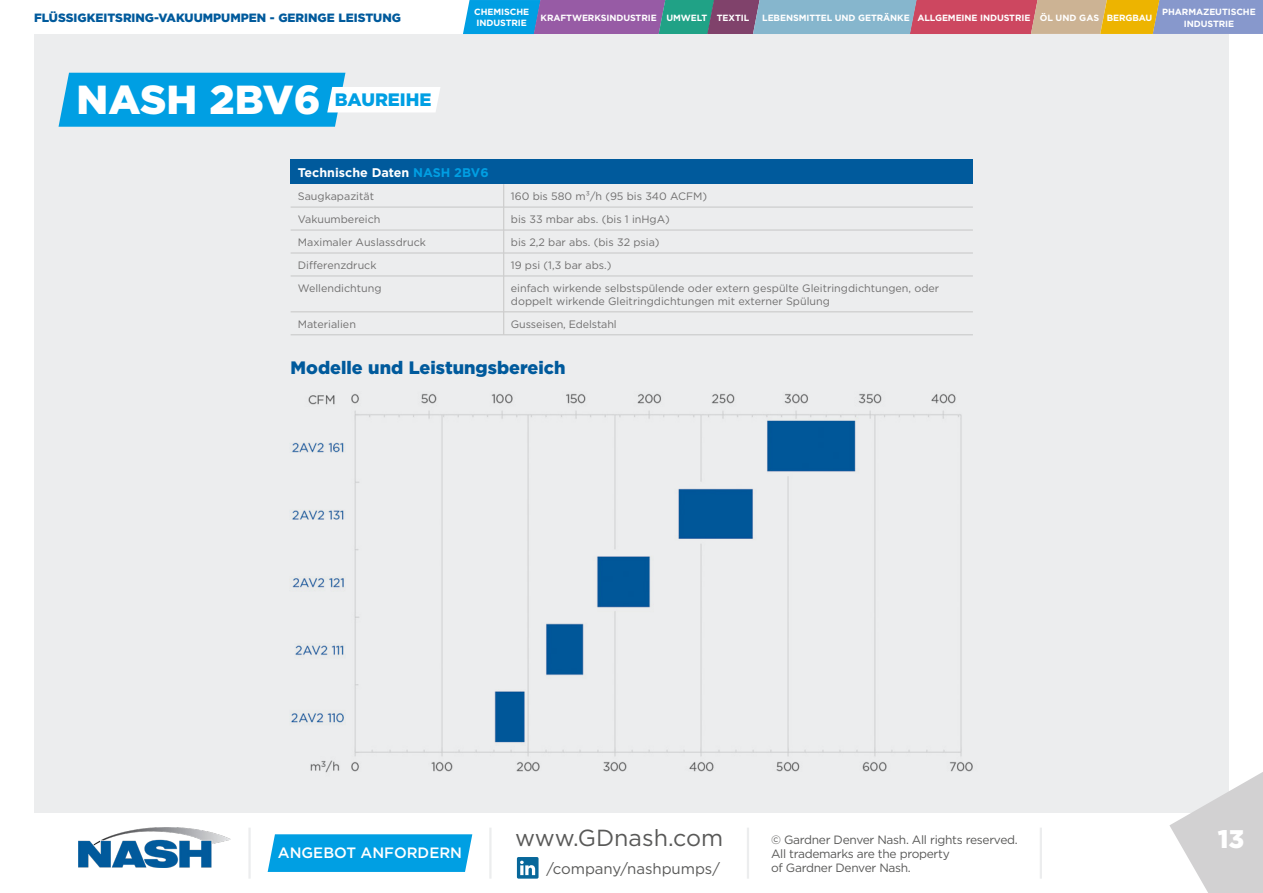
<style>
.page{position:relative;width:1263px;height:893px;background:#fff}
.page>*{position:absolute;margin:0;border:0;box-sizing:border-box;transform-origin:0 0}
.t1{font:900 40.5px "Gotham";color:#fff}
.t2{font:900 25.5px "Gotham";color:#fff}
.t3{font:23.25px "Gotham";color:#595958}
.t4{font:900 18px "Gotham";color:#005a9c}
.t5{font:900 18px "Gotham";color:#009fe3}
.t6{font:15px "Gotham";color:#595958}
.t7{font:500 15px "Gotham";color:#fff}
.t8{font:700 12.6px "Gotham";color:#fff}
.t9{font:12px/14.4px "Gotham";letter-spacing:-.025em;color:#595958}
.t10{font:900 12px "Gotham";color:#005a9c}
.t11{font:10.8px/12.9px "Gotham";color:#706f6f}
.t12{font:700 9px/10.8px "Gotham";letter-spacing:-.01em;color:#fff}
.s1{color:#009fe3}
</style>
<div class="page">
<hr style="left:248px;top:828px;width:3px;height:51px;background:#ecedee">
<hr style="left:489px;top:828px;width:2px;height:51px;background:#ecedee">
<hr style="left:747px;top:828px;width:2px;height:51px;background:#ecedee">
<img style="left:79px;top:828px;width:152px;height:39px">
<svg style="left:517px;top:857px;width:21px;height:22px"></svg>
<svg style="left:268px;top:834px;width:204px;height:38px;background:#0aa2e4"></svg>
<hr style="left:1040px;top:828px;width:2px;height:51px;background:#ecedee">
<div style="left:34px;top:34px;width:1195px;height:778px;background:#ecedee"></div>
<div style="left:291px;top:160px;width:682px;height:24px;background:#005a9c"></div>
<hr style="left:291px;top:207px;width:213px;height:1px;background:#c6c6c6">
<hr style="left:504px;top:207px;width:469px;height:1px;background:#c6c6c6">
<hr style="left:291px;top:230px;width:213px;height:1px;background:#c6c6c6">
<hr style="left:504px;top:230px;width:469px;height:1px;background:#c6c6c6">
<hr style="left:291px;top:253px;width:213px;height:1px;background:#c6c6c6">
<hr style="left:504px;top:253px;width:469px;height:1px;background:#c6c6c6">
<svg style="left:503px;top:184px;width:1px;height:92px"></svg>
<hr style="left:291px;top:276px;width:213px;height:1px;background:#c6c6c6">
<hr style="left:504px;top:276px;width:469px;height:1px;background:#c6c6c6">
<hr style="left:503px;top:276px;width:1px;height:36px;background:#c6c6c6">
<hr style="left:291px;top:312px;width:213px;height:1px;background:#c6c6c6">
<hr style="left:504px;top:312px;width:469px;height:1px;background:#c6c6c6">
<svg style="left:503px;top:313px;width:1px;height:22px"></svg>
<hr style="left:291px;top:335px;width:213px;height:1px;background:#c6c6c6">
<hr style="left:504px;top:335px;width:469px;height:1px;background:#c6c6c6">
<img style="left:291px;top:393px;width:682px;height:380px">
<svg style="left:59px;top:73px;width:381px;height:54px"></svg>
<svg style="left:463px;top:0;width:800px;height:34px;background:#8e899c"></svg>
<svg style="left:1169px;top:772px;width:94px;height:121px"></svg>
<p class="t10" style="left:34px;top:9px;width:369px">FLÜSSIGKEITSRING-VAKUUMPUMPEN - GERINGE LEISTUNG</p>
<p class="t1" style="left:77px;top:72px;width:245px">NASH 2BV6</p>
<p class="t5" style="left:335px;top:87px;width:98px">BAUREIHE</p>
<p class="t12" style="left:474px;top:7px;width:56px">CHEMISCHE<br>INDUSTRIE</p>
<p class="t12" style="left:666px;top:12px;width:42px">UMWELT</p>
<p class="t12" style="left:717px;top:12px;width:34px">TEXTIL</p>
<p class="t12" style="left:762px;top:12px;width:149px">LEBENSMITTEL UND GETRÄNKE</p>
<p class="t12" style="left:917px;top:12px;width:114px">ALLGEMEINE INDUSTRIE</p>
<p class="t12" style="left:1040px;top:12px;width:61px">ÖL UND GAS</p>
<p class="t12" style="left:1107px;top:12px;width:47px">BERGBAU</p>
<p class="t12" style="left:1162px;top:5px;width:95px;line-height:12px;text-align:center">PHARMAZEUTISCHE<br>INDUSTRIE</p>
<p class="t12" style="left:540px;top:12px;width:118px">KRAFTWERKSINDUSTRIE</p>
<p class="t8" style="left:298px;top:164px;width:192px">Technische Daten <span class="s1">NASH 2BV6</span></p>
<p class="t11" style="left:298px;top:189px;width:78px">Saugkapazität</p>
<p class="t11" style="left:511px;top:189px;width:198px">160 bis 580 m³/h (95 bis 340 ACFM)</p>
<p class="t11" style="left:298px;top:212px;width:84px">Vakuumbereich</p>
<p class="t11" style="left:511px;top:212px;width:161px">bis 33 mbar abs. (bis 1 inHgA)</p>
<p class="t11" style="left:298px;top:235px;width:130px">Maximaler Auslassdruck</p>
<p class="t11" style="left:511px;top:235px;width:150px">bis 2,2 bar abs. (bis 32 psia)</p>
<p class="t11" style="left:298px;top:258px;width:80px">Differenzdruck</p>
<p class="t11" style="left:511px;top:258px;width:102px">19 psi (1,3 bar abs.)</p>
<p class="t11" style="left:298px;top:281px;width:85px">Wellendichtung</p>
<p class="t11" style="left:511px;top:281px;width:430px">einfach wirkende selbstspülende oder extern gespülte Gleitringdichtungen, oder doppelt wirkende Gleitringdichtungen mit externer Spülung</p>
<p class="t11" style="left:298px;top:317px;width:60px">Materialien</p>
<p class="t11" style="left:511px;top:317px;width:107px">Gusseisen, Edelstahl</p>
<p class="t4" style="left:291px;top:355px;width:276px">Modelle und Leistungsbereich</p>
<h3 class="t7" style="left:278px;top:843px;width:186px">ANGEBOT ANFORDERN</h3>
<h3 class="t3" style="left:515px;top:823px;width:209px">www.GDnash.com</h3>
<h3 class="t6" style="left:546px;top:859px;width:175px">/company/nashpumps/</h3>
<p class="t9" style="left:771px;top:832px;width:248px">© Gardner Denver Nash. All rights reserved.<br>All trademarks are the property<br>of Gardner Denver Nash.</p>
<p class="t2" style="left:1218px;top:821px;width:28px">13</p>
</div>
